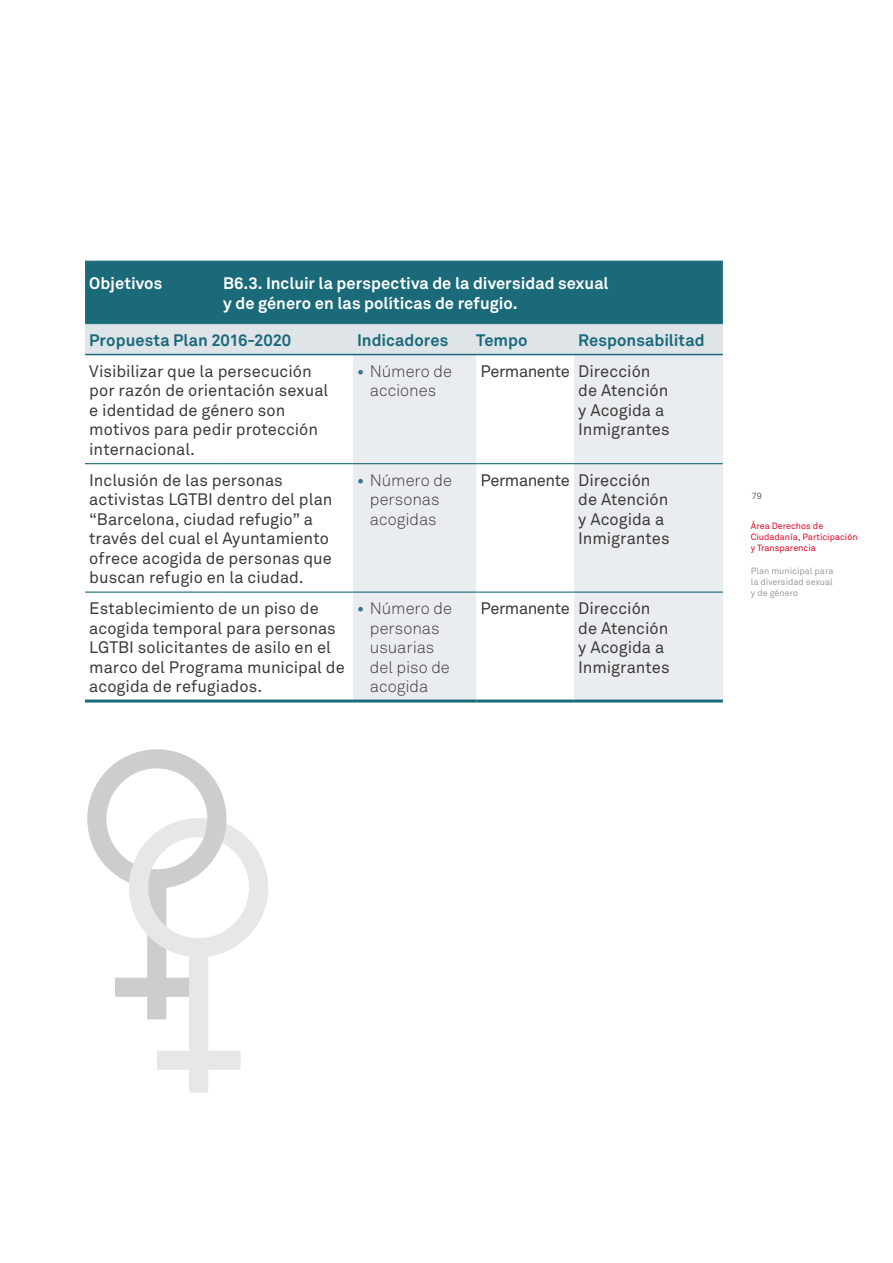
<style>
.page{position:relative;width:893px;height:1263px;background:#fff}
.page>*{position:absolute;margin:0;border:0;box-sizing:border-box;transform-origin:0 0}
.t1{font:16.5px/19.5px "Akkurat Pro";color:#3c3c3b}
.t2{font:700 16.5px/19.5px "Akkurat Pro";color:#fff}
.t3{font:16.5px/19.5px "Akkurat Light Pro";letter-spacing:-.005em;color:#3c3c3b;text-align:center}
.t4{font:700 16.5px "Akkurat Pro";color:#1a6a7a}
.t5{font:9px/11.1px "Akkurat Pro";color:#de0826}
.t6{font:9px/11.1px "Akkurat Pro";color:#9d9d9c;text-align:justify}
.t7{font:9px "Akkurat Pro";color:#646363}
.s1{font-family:"Akkurat Pro";font-weight:700;color:#397685}
</style>
<div class="page">
<svg style="left:85px;top:262px;width:638px;height:92px;background:#5a919e"></svg>
<svg style="left:353px;top:355px;width:370px;height:344px;fill:#eaedf0"></svg>
<hr style="left:85px;top:261px;width:134px;height:1px;background:#1a6a7a">
<hr style="left:219px;top:261px;width:134px;height:1px;background:#1a6a7a">
<hr style="left:353px;top:261px;width:123px;height:1px;background:#1a6a7a">
<hr style="left:476px;top:261px;width:98px;height:1px;background:#1a6a7a">
<hr style="left:574px;top:261px;width:149px;height:1px;background:#1a6a7a">
<hr style="left:353px;top:463px;width:123px;height:1px;background:#1a6a7a">
<hr style="left:574px;top:463px;width:149px;height:1px;background:#1a6a7a">
<hr style="left:85px;top:463px;width:134px;height:1px;background:#1a6a7a">
<hr style="left:219px;top:463px;width:134px;height:1px;background:#1a6a7a">
<hr style="left:476px;top:463px;width:98px;height:1px;background:#1a6a7a">
<hr style="left:353px;top:591px;width:123px;height:2px;background:#1a6a7a">
<hr style="left:353px;top:699px;width:123px;height:3px;background:#1a6a7a">
<hr style="left:574px;top:591px;width:149px;height:2px;background:#1a6a7a">
<hr style="left:574px;top:699px;width:149px;height:3px;background:#1a6a7a">
<hr style="left:476px;top:591px;width:98px;height:2px;background:#1a6a7a">
<hr style="left:476px;top:699px;width:98px;height:3px;background:#1a6a7a">
<hr style="left:85px;top:591px;width:134px;height:2px;background:#1a6a7a">
<hr style="left:219px;top:591px;width:134px;height:2px;background:#1a6a7a">
<hr style="left:85px;top:699px;width:134px;height:3px;background:#1a6a7a">
<hr style="left:219px;top:699px;width:134px;height:3px;background:#1a6a7a">
<hr style="left:85px;top:323px;width:134px;height:1px;background:#1a6a7a">
<hr style="left:219px;top:323px;width:134px;height:1px;background:#1a6a7a">
<hr style="left:353px;top:323px;width:123px;height:1px;background:#1a6a7a">
<hr style="left:476px;top:323px;width:98px;height:1px;background:#1a6a7a">
<hr style="left:574px;top:323px;width:149px;height:1px;background:#1a6a7a">
<hr style="left:85px;top:354px;width:134px;height:1px;background:#1a6a7a">
<hr style="left:219px;top:354px;width:134px;height:1px;background:#1a6a7a">
<hr style="left:353px;top:354px;width:123px;height:1px;background:#1a6a7a">
<hr style="left:476px;top:354px;width:98px;height:1px;background:#1a6a7a">
<hr style="left:574px;top:354px;width:149px;height:1px;background:#1a6a7a">
<div style="left:147px;top:874px;width:19px;height:145px;background:#cdcdcd"></div>
<div style="left:115px;top:978px;width:84px;height:19px;background:#cdcdcd"></div>
<div style="left:87px;top:749px;width:140px;height:139px;border:19px solid #000;border-radius:50%"></div>
<svg style="left:119px;top:816px;width:149px;height:151px"></svg>
<div style="left:189px;top:947px;width:19px;height:145px;background:#e7e7e7"></div>
<div style="left:157px;top:1051px;width:84px;height:19px;background:#e7e7e7"></div>
<p class="t2" style="left:89px;top:274px;width:75px">Objetivos</p>
<p class="t2" style="left:223px;top:274px;width:387px">B6.3. Incluir la perspectiva de la diversidad sexual y de género en las políticas de refugio.</p>
<p class="t4" style="left:89px;top:329px;width:203px">Propuesta Plan 2016-2020</p>
<p class="t4" style="left:357px;top:329px;width:93px">Indicadores</p>
<p class="t4" style="left:476px;top:329px;width:53px">Tempo</p>
<p class="t4" style="left:578px;top:329px;width:128px">Responsabilitad</p>
<p class="t1" style="left:89px;top:362px;width:241px">Visibilizar que la persecución por razón de orientación sexual e identidad de género son motivos para pedir protección internacional.</p>
<p class="t3" style="left:357px;top:361px;width:96px"><span class="s1">•</span> Número de acciones</p>
<p class="t1" style="left:578px;top:362px;width:93px;text-indent:-98px">Permanente Dirección de Atención y Acogida a<br>Inmigrantes</p>
<p class="t1" style="left:89px;top:471px;width:245px">Inclusión de las personas activistas LGTBI dentro del plan “Barcelona, ciudad refugio” a través del cual el Ayuntamiento ofrece acogida de personas que buscan refugio en la ciudad.</p>
<p class="t3" style="left:357px;top:470px;width:96px"><span class="s1">•</span> Número de personas acogidas</p>
<p class="t1" style="left:578px;top:471px;width:93px;text-indent:-98px">Permanente Dirección de Atención y Acogida a<br>Inmigrantes</p>
<p class="t1" style="left:89px;top:599px;width:257px">Establecimiento de un piso de acogida temporal para personas<br>LGTBI solicitantes de asilo en el marco del Programa municipal de acogida de refugiados.</p>
<p class="t3" style="left:370px;top:599px;width:83px;text-align:left;text-indent:-13px"><span class="s1">•</span> Número de personas usuarias del piso de acogida</p>
<p class="t1" style="left:578px;top:599px;width:93px;text-indent:-98px">Permanente Dirección de Atención y Acogida a<br>Inmigrantes</p>
<p class="t7" style="left:752px;top:490px;width:12px">79</p>
<p class="t5" style="left:751px;top:520px;width:108px">Área Derechos de<br>Ciudadanía, Participación y Transparencia</p>
<p class="t6" style="left:751px;top:566px;width:84px">Plan municipal para la diversidad sexual y de género</p>
</div>
